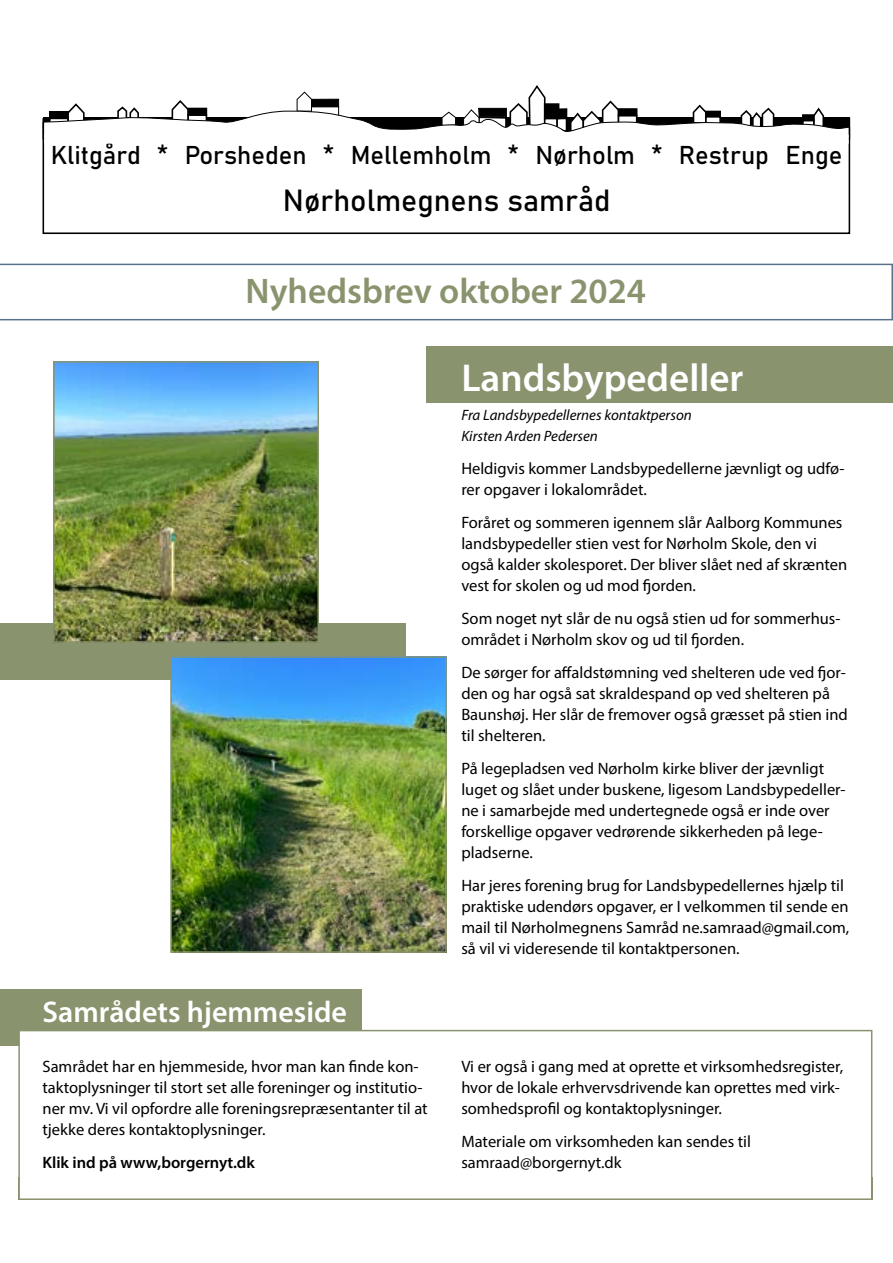
<style>
.page{position:relative;width:893px;height:1263px;background:#fff}
.page>*{position:absolute;margin:0;border:0;box-sizing:border-box;transform-origin:0 0}
.t1{font:600 39px "Myriad Pro";color:#fff}
.t2{font:600 35.7px "Myriad Pro";color:#89946e}
.t3{font:30.15px "Bahnschrift";color:#000}
.t4{font:600 30px "Myriad Pro";color:#fff}
.t5{font:25.5px "Bahnschrift";color:#000}
.t6{font:16.5px/21px "Myriad Pro";color:#000}
.t7{font:600 16.5px "Myriad Pro";color:#000}
.t8{font:italic 15px/21px "Myriad Pro";color:#000}
</style>
<div class="page">
<div style="left:0;top:623px;width:405px;height:57px;background:#89946e"></div>
<div style="left:0;top:989px;width:361px;height:57px;background:#89946e"></div>
<div style="left:426px;top:346px;width:467px;height:56px;background:#89946e"></div>
<div style="left:18px;top:1030px;width:854px;height:170px;background:#fff;border:2px solid #89946e"></div>
<svg style="left:0;top:264px;width:893px;height:56px"></svg>
<svg style="left:42px;top:85px;width:805px;height:55px"></svg>
<div style="left:43px;top:117px;width:807px;height:117px;border:2px solid #000"></div>
<div style="left:44px;top:135px;width:805px;height:9px;background:#fff"></div>
<img style="left:55px;top:363px;width:262px;height:278px">
<div style="left:53px;top:361px;width:266px;height:282px;border:1px solid #89946e"></div>
<img style="left:172px;top:658px;width:273px;height:293px">
<div style="left:170px;top:656px;width:277px;height:297px;border:1px solid #89946e"></div>
<h3 class="t5" style="left:51px;top:136px;width:793px">Klitgård * Porsheden * Mellemholm * Nørholm * Restrup Enge</h3>
<h3 class="t3" style="left:283px;top:178px;width:329px">Nørholmegnens samråd</h3>
<h2 class="t2" style="left:246px;top:268px;width:402px">Nyhedsbrev oktober 2024</h2>
<h1 class="t1" style="left:461px;top:353px;width:284px">Landsbypedeller</h1>
<p class="t8" style="left:461px;top:404px;width:232px">Fra Landsbypedellernes kontaktperson<br>Kirsten Arden Pedersen</p>
<h3 class="t4" style="left:43px;top:993px;width:306px">Samrådets hjemmeside</h3>
<p class="t6" style="left:43px;top:1056px;width:387px">Samrådet har en hjemmeside, hvor man kan finde kon&shy;taktoplysninger til stort set alle foreninger og institutio&shy;ner mv. Vi vil opfordre alle foreningsrepræsentanter til at tjekke deres kontaktoplysninger.</p>
<p class="t7" style="left:43px;top:1152px;width:214px">Klik ind på www,borgernyt.dk</p>
<p class="t6" style="left:461px;top:457px;width:385px">Heldigvis kommer Landsbypedellerne jævnligt og udfø&shy;rer opgaver i lokalområdet.</p>
<p class="t6" style="left:461px;top:511px;width:387px">Foråret og sommeren igennem slår Aalborg Kommunes landsbypedeller stien vest for Nørholm Skole, den vi også kalder skolesporet. Der bliver slået ned af skrænten vest for skolen og ud mod fjorden.</p>
<p class="t6" style="left:461px;top:607px;width:381px">Som noget nyt slår de nu også stien ud for sommerhus&shy;området i Nørholm skov og ud til fjorden.</p>
<p class="t6" style="left:461px;top:661px;width:388px">De sørger for affaldstømning ved shelteren ude ved fjor&shy;den og har også sat skraldespand op ved shelteren på Baunshøj. Her slår de fremover også græsset på stien ind til shelteren.</p>
<p class="t6" style="left:461px;top:757px;width:386px">På legepladsen ved Nørholm kirke bliver der jævnligt luget og slået under buskene, ligesom Landsbypedeller&shy;ne i samarbejde med undertegnede også er inde over forskellige opgaver vedrørende sikkerheden på lege&shy;pladserne.</p>
<p class="t6" style="left:461px;top:874px;width:389px">Har jeres forening brug for Landsbypedellernes hjælp til praktiske udendørs opgaver, er I velkommen til sende en mail til Nørholmegnens Samråd ne.samraad@gmail.com, så vil vi videresende til kontaktpersonen.</p>
<p class="t6" style="left:461px;top:1056px;width:383px">Vi er også i gang med at oprette et virksomhedsregister, hvor de lokale erhvervsdrivende kan oprettes med virk&shy;somhedsprofil og kontaktoplysninger.</p>
<p class="t6" style="left:461px;top:1131px;width:291px">Materiale om virksomheden kan sendes til samraad@borgernyt.dk</p>
</div>
